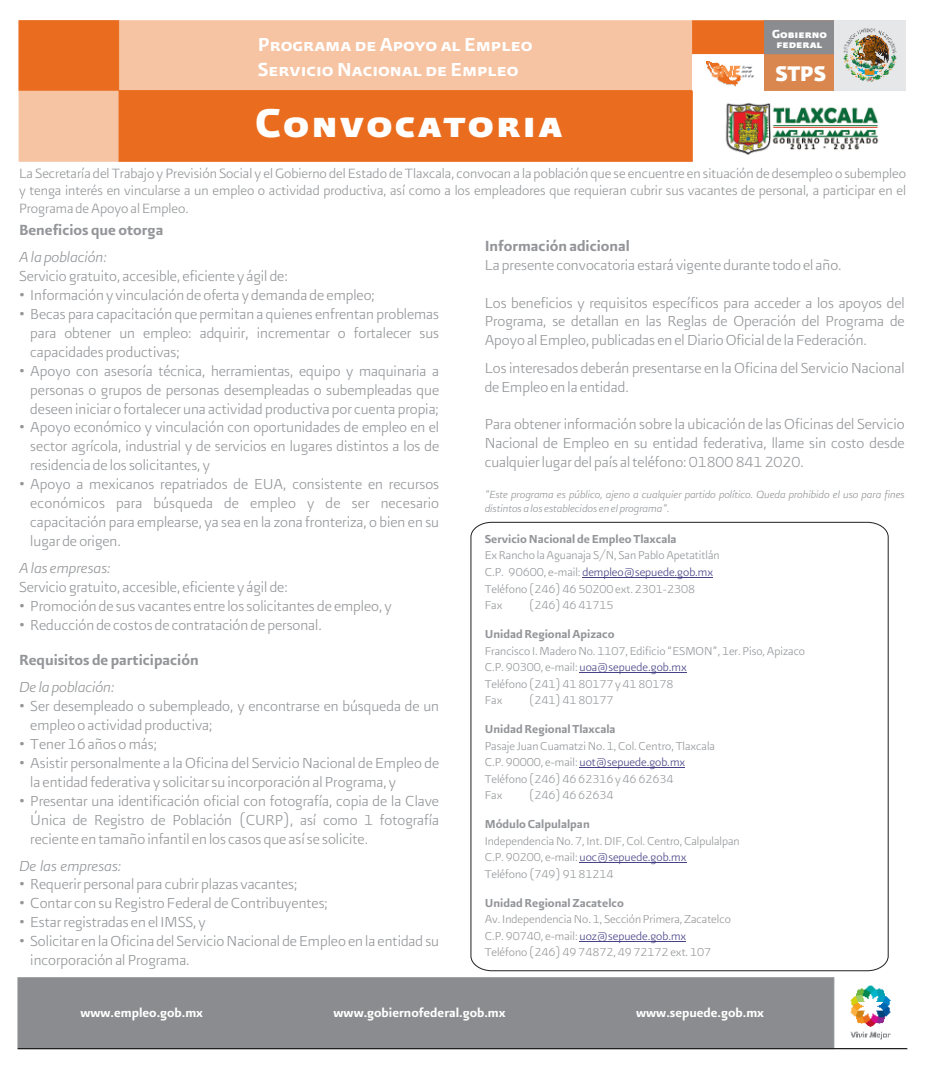
<style>
.page{position:relative;width:927px;height:1069px;background:#fff}
.page>*{position:absolute;margin:0;border:0;box-sizing:border-box;transform-origin:0 0}
.t1{font:47.5px "Presidencia Fuerte Versalitas";letter-spacing:.045em;color:#fff}
.t2{font:25px "Presidencia Fuerte Versalitas";color:#fff}
.t3{font:22.5px/24.5px "Presidencia Firme Versalitas";color:#fff}
.t4{font:17.5px/18.9px "Presidencia Fina";color:#939598;text-align:right}
.t5{font:17.5px "Presidencia Firme";color:#939598}
.t6{font:italic 17.5px "Presidencia Fina";color:#939598}
.t7{font:16.25px/17.5px "Presidencia Fina";color:#939598;text-align:justify}
.t8{font:15px "Presidencia Firme";color:#fff}
.t9{font:13.75px/16.6px "Presidencia Fina";color:#939598}
.t10{font:13.75px "Presidencia Firme";color:#939598}
.t11{font:13.75px "Presidencia Fina";color:#464285}
.t12{font:13.75px/10.5px "Presidencia Fuerte Versalitas";color:#fff;text-align:center}
.t13{font:italic 12.5px "Presidencia Fina";color:#939598}
.s1{color:#939598}
.s2{color:#464285}
</style>
<div class="page">
<div style="left:18px;top:977px;width:816px;height:72px;background:#8a8c8f;border:1px solid #8f9194"></div>
<img style="left:850px;top:985px;width:41px;height:55px">
<div style="left:19px;top:20px;width:673px;height:142px;background:#f6c3a3"></div>
<div style="left:692px;top:20px;width:142px;height:35px;background:#ea6d1f;border:1px solid #ea6d1f"></div>
<div style="left:19px;top:20px;width:100px;height:71px;background:#ea6d1f;border:1px solid #ea6d1f"></div>
<div style="left:119px;top:90px;width:573px;height:72px;background:#ea6d1f;border:1px solid #ea6d1f"></div>
<div style="left:692px;top:54px;width:71px;height:36px;background:#fff;border:1px solid #fff"></div>
<img style="left:706px;top:61px;width:47px;height:26px">
<div style="left:764px;top:20px;width:70px;height:35px;background:#8a8c8f;border:1px solid #8a8c8f"></div>
<svg style="left:470px;top:521px;width:418px;height:450px"></svg>
<svg style="left:17px;top:1047px;width:891px;height:3px"></svg>
<div style="left:763px;top:54px;width:71px;height:37px;background:#d9874e;border:1px solid #d9874e"></div>
<img style="left:725px;top:103px;width:154px;height:51px">
<img style="left:834px;top:20px;width:71px;height:71px">
<p class="t3" style="left:258px;top:32px;width:276px">Programa de Apoyo al Empleo<br>Servicio Nacional de Empleo</p>
<h1 class="t1" style="left:255px;top:97px;width:308px">Convocatoria</h1>
<p class="t12" style="left:771px;top:28px;width:56px">Gobierno federal</p>
<h2 class="t2" style="left:775px;top:60px;width:52px">STPS</h2>
<p class="t7" style="left:19px;top:164px;width:888px">La Secretaría del Trabajo y Previsión Social y el Gobierno del Estado de Tlaxcala, convocan a la población que se encuentre en situación de desempleo o subempleo y tenga interés en vincularse a un empleo o actividad productiva, así como a los empleadores que requieran cubrir sus vacantes de personal, a participar en el Programa de Apoyo al Empleo.</p>
<p class="t5" style="left:19px;top:220px;width:146px">Beneficios que otorga</p>
<p class="t5" style="left:484px;top:236px;width:147px">Información adicional</p>
<p class="t6" style="left:19px;top:248px;width:89px">A la población:</p>
<p class="t4" style="left:484px;top:255px;width:358px">La presente convocatoria estará vigente durante todo el año.</p>
<p class="t4" style="left:19px;top:266px;width:270px">Servicio gratuito, accesible, eficiente y ágil de:</p>
<p class="t4" style="left:19px;top:285px;width:357px">• Información y vinculación de oferta y demanda de empleo;</p>
<p class="t4" style="left:484px;top:293px;width:421px">Los beneficios y requisitos específicos para acceder a los apoyos del</p>
<p class="t4" style="left:19px;top:304px;width:421px">• Becas para capacitación que permitan a quienes enfrentan problemas</p>
<p class="t4" style="left:484px;top:312px;width:421px">Programa, se detallan en las Reglas de Operación del Programa de</p>
<p class="t4" style="left:30px;top:323px;width:410px">para obtener un empleo: adquirir, incrementar o fortalecer sus</p>
<p class="t4" style="left:484px;top:331px;width:384px">Apoyo al Empleo, publicadas en el Diario Oficial de la Federación.</p>
<p class="t4" style="left:30px;top:342px;width:151px">capacidades productivas;</p>
<p class="t4" style="left:484px;top:358px;width:421px">Los interesados deberán presentarse en la Oficina del Servicio Nacional</p>
<p class="t4" style="left:19px;top:361px;width:421px">• Apoyo con asesoría técnica, herramientas, equipo y maquinaria a personas o grupos de personas desempleadas o subempleadas que</p>
<p class="t4" style="left:484px;top:377px;width:146px">de Empleo en la entidad.</p>
<p class="t4" style="left:30px;top:399px;width:410px">deseen iniciar o fortalecer una actividad productiva por cuenta propia;</p>
<p class="t4" style="left:484px;top:415px;width:421px">Para obtener información sobre la ubicación de las Oficinas del Servicio</p>
<p class="t4" style="left:19px;top:418px;width:421px">• Apoyo económico y vinculación con oportunidades de empleo en el sector agrícola, industrial y de servicios en lugares distintos a los de</p>
<p class="t4" style="left:484px;top:434px;width:421px;text-align:left">Nacional de Empleo en su entidad federativa, llame sin costo desde cualquier lugar del país al teléfono: 01800 841 2020.</p>
<p class="t4" style="left:30px;top:455px;width:181px">residencia de los solicitantes, y</p>
<p class="t4" style="left:19px;top:474px;width:421px">• Apoyo a mexicanos repatriados de EUA, consistente en recursos</p>
<p class="t13" style="left:484px;top:488px;width:421px">“Este programa es público, ajeno a cualquier partido político. Queda prohibido el uso para fines</p>
<p class="t4" style="left:30px;top:493px;width:410px">económicos para búsqueda de empleo y de ser necesario</p>
<p class="t13" style="left:484px;top:501px;width:186px">distintos a los establecidos en el programa”.</p>
<p class="t4" style="left:30px;top:512px;width:410px;text-align:left">capacitación para emplearse, ya sea en la zona fronteriza, o bien en su lugar de origen.</p>
<p class="t10" style="left:484px;top:531px;width:193px">Servicio Nacional de Empleo Tlaxcala</p>
<p class="t9" style="left:484px;top:547px;width:236px">Ex Rancho la Aguanaja S/N, San Pablo Apetatitlán</p>
<p class="t6" style="left:19px;top:558px;width:93px">A las empresas:</p>
<p class="t11" style="left:484px;top:564px;width:230px"><span class="s1">C.P. 90600, e-mail:</span>dempleo@sepuede.gob.mx</p>
<p class="t4" style="left:19px;top:577px;width:270px">Servicio gratuito, accesible, eficiente y ágil de:</p>
<p class="t9" style="left:484px;top:580px;width:212px">Teléfono(246) 46 50200 ext. 2301-2308</p>
<p class="t4" style="left:19px;top:596px;width:374px">• Promoción de sus vacantes entre los solicitantes de empleo, y</p>
<p class="t9" style="left:484px;top:597px;width:19px">Fax</p>
<p class="t9" style="left:529px;top:597px;width:86px">(246) 46 41715</p>
<p class="t4" style="left:19px;top:615px;width:304px">• Reducción de costos de contratación de personal.</p>
<p class="t10" style="left:484px;top:626px;width:131px">Unidad Regional Apizaco</p>
<p class="t9" style="left:484px;top:642px;width:322px">Francisco I. Madero No. 1107, Edificio “ESMON”, 1er. Piso, Apizaco</p>
<p class="t5" style="left:19px;top:650px;width:181px">Requisitos de participación</p>
<p class="t11" style="left:484px;top:659px;width:203px"><span class="s1">C.P. 90300, e-mail:</span>uoa@sepuede.gob.mx</p>
<p class="t6" style="left:19px;top:677px;width:97px">De la población:</p>
<p class="t9" style="left:484px;top:675px;width:190px">Teléfono(241) 41 80177 y 41 80178<br>Fax</p>
<p class="t9" style="left:529px;top:692px;width:86px">(241) 41 80177</p>
<p class="t4" style="left:30px;top:696px;width:410px;text-align:left;text-indent:-11px">• Ser desempleado o subempleado, y encontrarse en búsqueda de un empleo o actividad productiva;</p>
<p class="t10" style="left:484px;top:721px;width:132px">Unidad Regional Tlaxcala</p>
<p class="t4" style="left:19px;top:734px;width:139px">• Tener 16 años o más;</p>
<p class="t9" style="left:484px;top:737px;width:232px">Pasaje Juan Cuamatzi No. 1, Col. Centro, Tlaxcala</p>
<p class="t4" style="left:19px;top:753px;width:421px">• Asistir personalmente a la Oficina del Servicio Nacional de Empleo de</p>
<p class="t9" style="left:484px;top:754px;width:202px">C.P. 90000, e-mail:<span class="s2">uot@sepuede.gob.mx<br></span>Teléfono(246) 46 62316 y 46 62634</p>
<p class="t4" style="left:30px;top:772px;width:367px">la entidad federativa y solicitar su incorporación al Programa, y</p>
<p class="t9" style="left:484px;top:787px;width:19px">Fax</p>
<p class="t9" style="left:529px;top:787px;width:86px">(246) 46 62634</p>
<p class="t4" style="left:19px;top:791px;width:421px">• Presentar una identificación oficial con fotografía, copia de la Clave<br>Única de Registro de Población (CURP), así como 1 fotografía</p>
<p class="t10" style="left:484px;top:816px;width:107px">Módulo Calpulalpan</p>
<p class="t4" style="left:30px;top:829px;width:339px">reciente en tamaño infantil en los casos que así se solicite.</p>
<p class="t9" style="left:484px;top:832px;width:256px">Independencia No. 7, Int. DIF, Col. Centro, Calpulalpan<br>C.P. 90200, e-mail:<span class="s2">uoc@sepuede.gob.mx</span></p>
<p class="t6" style="left:19px;top:856px;width:104px">De las empresas:</p>
<p class="t4" style="left:19px;top:875px;width:280px">• Requerir personal para cubrir plazas vacantes;</p>
<p class="t4" style="left:19px;top:893px;width:310px">• Contar con su Registro Federal de Contribuyentes;</p>
<p class="t10" style="left:484px;top:894px;width:141px">Unidad Regional Zacatelco</p>
<p class="t9" style="left:484px;top:911px;width:247px">Av. Independencia No. 1, Sección Primera, Zacatelco</p>
<p class="t9" style="left:484px;top:865px;width:130px">Teléfono (749) 91 81214</p>
<p class="t4" style="left:19px;top:912px;width:188px">• Estar registradas en el IMSS, y</p>
<p class="t11" style="left:484px;top:928px;width:203px"><span class="s1">C.P. 90740, e-mail:</span>uoz@sepuede.gob.mx</p>
<p class="t4" style="left:19px;top:931px;width:421px">• Solicitar en la Oficina del Servicio Nacional de Empleo en la entidad su</p>
<p class="t9" style="left:484px;top:944px;width:228px">Teléfono(246) 49 74872, 49 72172 ext. 107</p>
<p class="t4" style="left:30px;top:950px;width:161px">incorporación al Programa.</p>
<p class="t8" style="left:80px;top:1004px;width:124px">www.empleo.gob.mx</p>
<p class="t8" style="left:333px;top:1004px;width:173px">www.gobiernofederal.gob.mx</p>
<p class="t8" style="left:636px;top:1004px;width:129px">www.sepuede.gob.mx</p>
</div>
